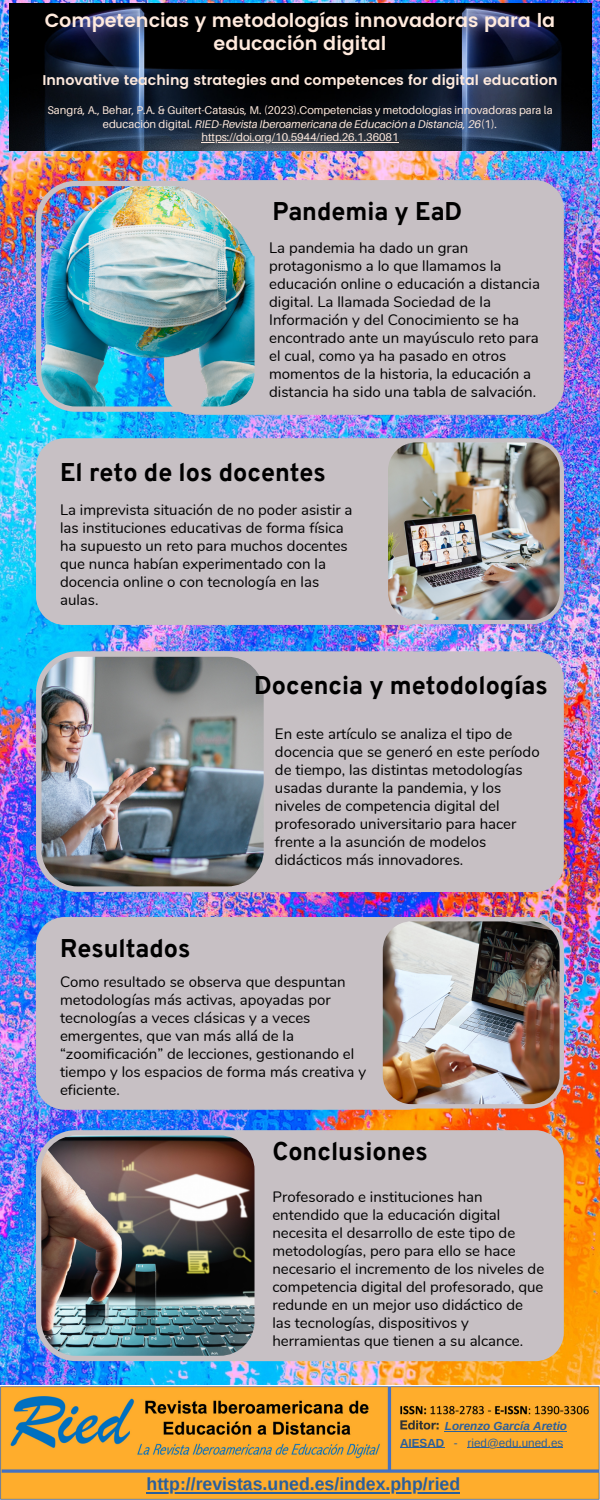
<style>
.page{position:relative;width:600px;height:1500px;background:#fff}
.page>*{position:absolute;margin:0;border:0;box-sizing:border-box;transform-origin:0 0}
.t1{font:800 25px "Overpass";color:#000}
.t2{font:600 19px/22.5px "Poppins";color:#ffeadd;text-align:center}
.t3{font:700 17.7px "Arimo";color:#2b5f9b}
.t4{font:15px/18px "Nunito";color:#000}
.t5{font:600 14.1px "Poppins";color:#ffeadd}
.t6{font:italic 700 11.7px/16.2px "Arimo";color:#2b5f9b}
.t7{font:11.2px/13.5px "Aileron";color:#ffeadd;text-align:center}
.s1{font-style:italic}
.s2{font-style:normal}
.s3{font-weight:400;font-style:normal}
</style>
<div class="page">
<img style="left:0;top:0;width:600px;height:1385px">
<div style="left:164px;top:180px;width:400px;height:235px;background:#c7c0c4"></div>
<img style="left:36px;top:181px;width:224px;height:231px">
<div style="left:36px;top:438px;width:400px;height:187px;background:#c7c0c4"></div>
<img style="left:384px;top:438px;width:180px;height:186px">
<div style="left:269px;top:651px;width:295px;height:241px;background:#c7c0c4"></div>
<img style="left:36px;top:651px;width:233px;height:241px">
<div style="left:36px;top:917px;width:400px;height:193px;background:#c7c0c4"></div>
<img style="left:378px;top:917px;width:186px;height:192px">
<div style="left:260px;top:1130px;width:304px;height:231px;background:#c7c0c4"></div>
<img style="left:36px;top:1130px;width:224px;height:231px">
<img style="left:0;top:1386px;width:600px;height:114px">
<hr style="left:445px;top:1431px;width:122px;height:1px;background:#2b5f9b">
<hr style="left:400px;top:1447px;width:44px;height:1px;background:#2b5f9b">
<hr style="left:468px;top:1447px;width:95px;height:1px;background:#2b5f9b">
<hr style="left:147px;top:1492px;width:313px;height:1px;background:#2b5f9b">
<img style="left:9px;top:4px;width:583px;height:147px">
<hr style="left:201px;top:142px;width:198px;height:1px;background:#ffeadd">
<p class="t2" style="left:45px;top:10px;width:512px">Competencias y metodologías innovadoras para la educación digital</p>
<p class="t5" style="left:42px;top:72px;width:517px">Innovative teaching strategies and competences for digital education</p>
<p class="t7" style="left:47px;top:103px;width:507px">Sangrá, A., Behar, P.A. &amp; Guitert-Catasús, M. (2023).Competencias y metodologías innovadoras para la educación digital. <span class="s1">RIED-Revista Iberoamericana de Educación a Distancia, 26</span>(1). https://doi.org/10.5944/ried.26.1.36081</p>
<h1 class="t1" style="left:272px;top:201px;width:191px">Pandemia y EaD</h1>
<p class="t4" style="left:269px;top:240px;width:272px">La pandemia ha dado un gran protagonismo a lo que llamamos la educación online o educación a distancia digital. La llamada Sociedad de la Información y del Conocimiento se ha encontrado ante un mayúsculo reto para el cual, como ya ha pasado en otros momentos de la historia, la educación a distancia ha sido una tabla de salvación.</p>
<h1 class="t1" style="left:60px;top:462px;width:267px">El reto de los docentes</h1>
<p class="t4" style="left:60px;top:501px;width:294px">La imprevista situación de no poder asistir a las instituciones educativas de forma física ha supuesto un reto para muchos docentes que nunca habían experimentado con la docencia online o con tecnología en las aulas.</p>
<h1 class="t1" style="left:254px;top:676px;width:295px">Docencia y metodologías</h1>
<h1 class="t1" style="left:60px;top:938px;width:132px">Resultados</h1>
<p class="t4" style="left:275px;top:726px;width:266px">En este artículo se analiza el tipo de docencia que se generó en este período de tiempo, las distintas metodologías usadas durante la pandemia, y los niveles de competencia digital del profesorado universitario para hacer frente a la asunción de modelos didácticos más innovadores.</p>
<p class="t4" style="left:60px;top:973px;width:308px">Como resultado se observa que despuntan metodologías más activas, apoyadas por tecnologías a veces clásicas y a veces emergentes, que van más allá de la “zoomificación” de lecciones, gestionando el tiempo y los espacios de forma más creativa y eficiente.</p>
<h1 class="t1" style="left:272px;top:1141px;width:157px">Conclusiones</h1>
<p class="t4" style="left:272px;top:1188px;width:273px">Profesorado e instituciones han entendido que la educación digital necesita el desarrollo de este tipo de metodologías, pero para ello se hace necesario el incremento de los niveles de competencia digital del profesorado, que redunde en un mejor uso didáctico de las tecnologías, dispositivos y herramientas que tienen a su alcance.</p>
<p class="t6" style="left:400px;top:1418px;width:168px;text-indent:45px">Lorenzo García Aretio<br><span class="s2">AIESAD</span> <span class="s3">- ried@edu.uned.es</span></p>
<p class="t3" style="left:147px;top:1474px;width:315px">http://revistas.uned.es/index.php/ried</p>
</div>
